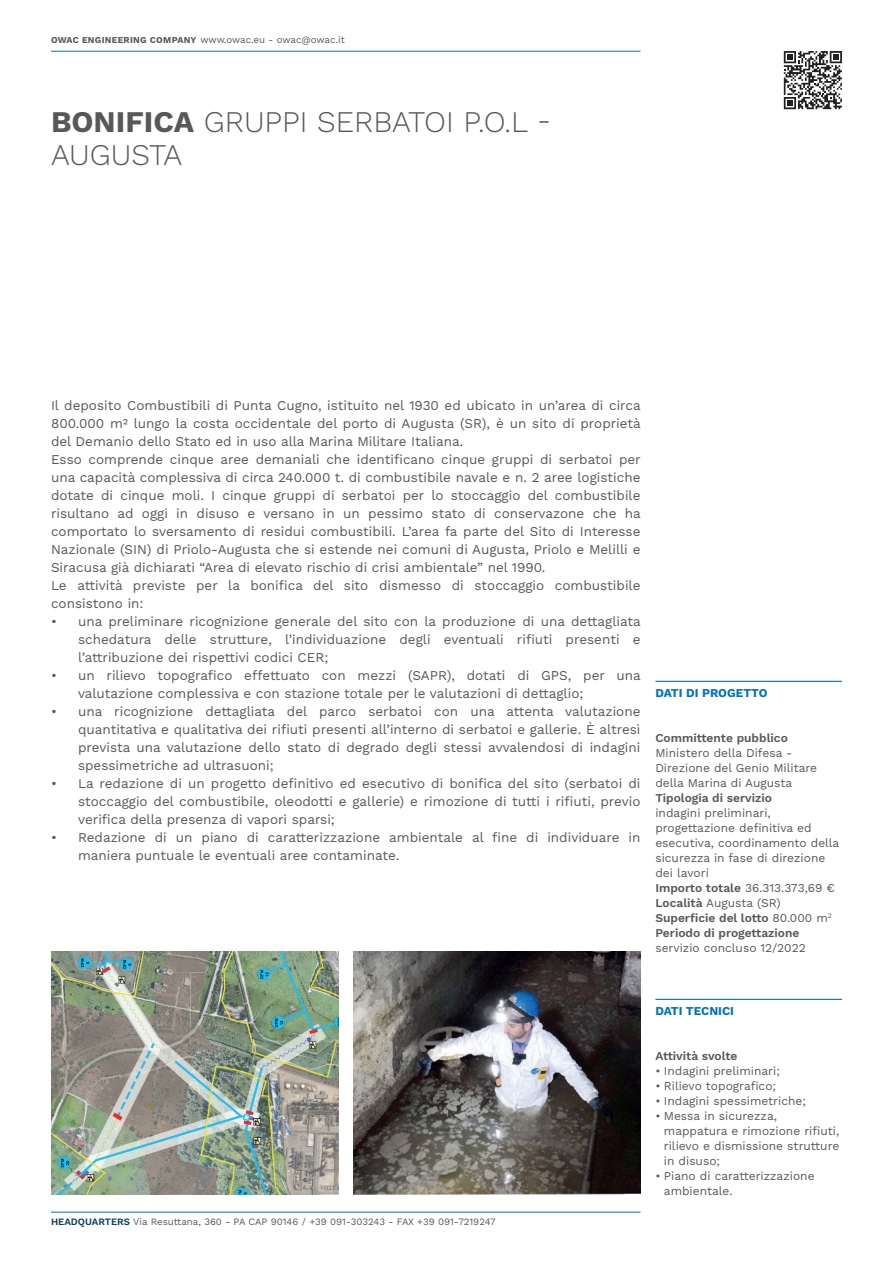
<style>
.page{position:relative;width:893px;height:1263px;background:#fff}
.page>*{position:absolute;margin:0;border:0;box-sizing:border-box;transform-origin:0 0}
.t1{font:300 30px/33px "Work Sans";color:#57585a}
.t2{font:13.5px/18px "Work Sans";color:#57585a}
.t3{font:12px/15px "Work Sans";color:#57585a}
.t4{font:600 12px "Work Sans";color:#57585a}
.t5{font:700 12px "Work Sans";color:#0072bc}
.t6{font:9.75px "Work Sans";color:#57585a}
.s1{font-weight:700;font-size:9px}
.s2{font-weight:700}
.s3{font-weight:600}
.s4{font-weight:600;color:#063c60}
</style>
<div class="page">
<hr style="left:51px;top:1212px;width:589px;height:1px;background:#0072bc">
<hr style="left:51px;top:51px;width:589px;height:1px;background:#0072bc">
<hr style="left:655px;top:681px;width:187px;height:1px;background:#0072bc">
<hr style="left:655px;top:999px;width:187px;height:1px;background:#0072bc">
<img style="left:353px;top:951px;width:287px;height:244px">
<img style="left:51px;top:951px;width:287px;height:244px">
<svg style="left:784px;top:51px;width:58px;height:58px"></svg>
<p class="t6" style="left:51px;top:32px;width:295px"><span class="s1">OWAC ENGINEERING COMPANY</span> www.owac.eu - owac@owac.it</p>
<h1 class="t1" style="left:51px;top:104px;width:502px"><span class="s2">BONIFICA</span> GRUPPI SERBATOI P.O.L -<br>AUGUSTA</h1>
<p class="t2" style="left:51px;top:396px;width:591px">Il deposito Combustibili di Punta Cugno, istituito nel 1930 ed ubicato in un’area di circa 800.000 m2 lungo la costa occidentale del porto di Augusta (SR), è un sito di proprietà del Demanio dello Stato ed in uso alla Marina Militare Italiana.<br>Esso comprende cinque aree demaniali che identificano cinque gruppi di serbatoi per una capacità complessiva di circa 240.000 t. di combustibile navale e n. 2 aree logistiche dotate di cinque moli. I cinque gruppi di serbatoi per lo stoccaggio del combustibile risultano ad oggi in disuso e versano in un pessimo stato di conservazone che ha comportato lo sversamento di residui combustibili. L’area fa parte del Sito di Interesse Nazionale (SIN) di Priolo-Augusta che si estende nei comuni di Augusta, Priolo e Melilli e Siracusa già dichiarati “Area di elevato rischio di crisi ambientale” nel 1990.<br>Le attività previste per la bonifica del sito dismesso di stoccaggio combustibile consistono in:</p>
<p class="t2" style="left:78px;top:612px;width:564px;text-align:justify;text-indent:-27px">• una preliminare ricognizione generale del sito con la produzione di una dettagliata schedatura delle strutture, l’individuazione degli eventuali rifiuti presenti e l’attribuzione dei rispettivi codici CER;</p>
<p class="t2" style="left:78px;top:666px;width:564px;text-indent:-27px">• un rilievo topografico effettuato con mezzi (SAPR), dotati di GPS, per una valutazione complessiva e con stazione totale per le valutazioni di dettaglio;</p>
<p class="t2" style="left:78px;top:702px;width:564px;text-align:justify;text-indent:-27px">• una ricognizione dettagliata del parco serbatoi con una attenta valutazione quantitativa e qualitativa dei rifiuti presenti all’interno di serbatoi e gallerie. È altresì prevista una valutazione dello stato di degrado degli stessi avvalendosi di indagini spessimetriche ad ultrasuoni;</p>
<p class="t2" style="left:78px;top:774px;width:564px;text-align:justify;text-indent:-27px">• La redazione di un progetto definitivo ed esecutivo di bonifica del sito (serbatoi di stoccaggio del combustibile, oleodotti e gallerie) e rimozione di tutti i rifiuti, previo verifica della presenza di vapori sparsi;</p>
<p class="t2" style="left:78px;top:828px;width:564px;text-indent:-27px">• Redazione di un piano di caratterizzazione ambientale al fine di individuare in maniera puntuale le eventuali aree contaminate.</p>
<p class="t5" style="left:655px;top:684px;width:114px">DATI DI PROGETTO</p>
<p class="t4" style="left:655px;top:729px;width:134px">Committente pubblico</p>
<p class="t3" style="left:655px;top:745px;width:163px">Ministero della Difesa -<br>Direzione del Genio Militare della Marina di Augusta</p>
<p class="t4" style="left:655px;top:789px;width:118px">Tipologia di servizio</p>
<p class="t3" style="left:655px;top:805px;width:186px">indagini preliminari, progettazione definitiva ed esecutiva, coordinamento della sicurezza in fase di direzione dei lavori<br><span class="s3">Importo totale</span> 36.313.373,69 €<br><span class="s3">Località</span> Augusta (SR)<br><span class="s3">Superficie del lotto</span> 80.000 m<sup>2<br></sup><span class="s3">Periodo di progettazione</span></p>
<p class="t3" style="left:655px;top:940px;width:152px">servizio concluso 12/2022</p>
<p class="t6" style="left:51px;top:1214px;width:446px"><span class="s4">HEADQUARTERS</span> Via Resuttana, 360 - PA CAP 90146 / +39 091-303243 - FAX +39 091-7219247</p>
<p class="t5" style="left:655px;top:1002px;width:80px">DATI TECNICI</p>
<p class="t4" style="left:655px;top:1047px;width:84px">Attività svolte</p>
<p class="t3" style="left:655px;top:1063px;width:126px">• Indagini preliminari;</p>
<p class="t3" style="left:655px;top:1078px;width:122px">• Rilievo topografico;</p>
<p class="t3" style="left:655px;top:1093px;width:152px">• Indagini spessimetriche;</p>
<p class="t3" style="left:664px;top:1108px;width:177px;text-indent:-9px">• Messa in sicurezza, mappatura e rimozione rifiuti, rilievo e dismissione strutture in disuso;</p>
<p class="t3" style="left:664px;top:1168px;width:152px;text-indent:-9px">• Piano di caratterizzazione ambientale.</p>
</div>
